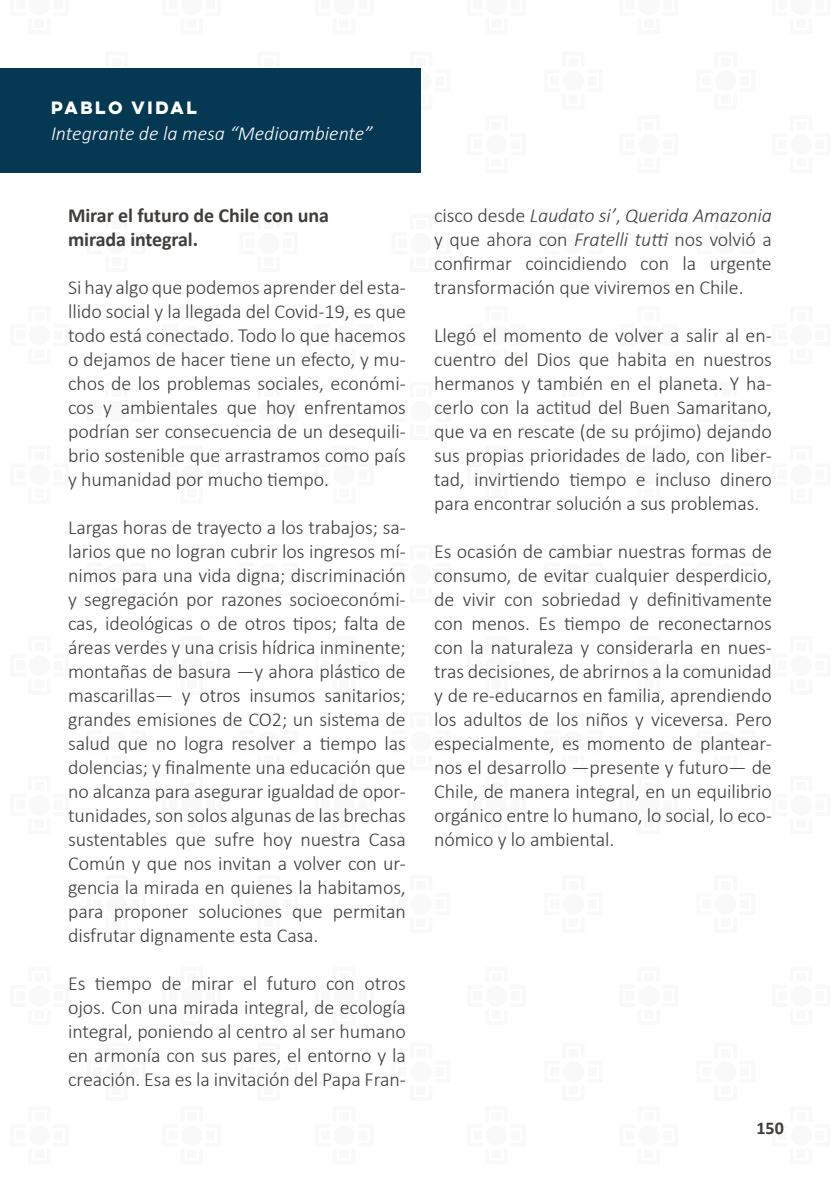
<style>
.page{position:relative;width:840px;height:1191px;background:#fff}
.page>*{position:absolute;margin:0;border:0;box-sizing:border-box;transform-origin:0 0}
.t1{font:300 20px/24px "Calibri";letter-spacing:-.005em;color:#403d3b;text-align:justify}
.t2{font:700 20px/24px "Calibri";letter-spacing:-.005em;color:#403d3b}
.t3{font:italic 300 20px "Calibri";color:#fff}
.t4{font:700 18px "Calibri";color:#403d3b}
.t5{font:700 16px "Lulo Clean W01 One";letter-spacing:-.06em;color:#fff}
.s1{font-style:italic}
</style>
<div class="page">
<div style="left:29px;top:1125px;width:21px;height:21px;background:#f9f9f9;border-radius:50%"></div>
<div style="left:181px;top:1125px;width:21px;height:21px;background:#f9f9f9;border-radius:50%"></div>
<div style="left:333px;top:1125px;width:21px;height:21px;background:#f9f9f9;border-radius:50%"></div>
<div style="left:485px;top:1125px;width:22px;height:21px;background:#f9f9f9;border-radius:50%"></div>
<div style="left:637px;top:1125px;width:22px;height:21px;background:#f9f9f9;border-radius:50%"></div>
<div style="left:790px;top:1125px;width:21px;height:21px;background:#f9f9f9;border-radius:50%"></div>
<div style="left:29px;top:985px;width:21px;height:21px;background:#f9f9f9;border-radius:50%"></div>
<div style="left:106px;top:1061px;width:21px;height:21px;background:#f9f9f9;border-radius:50%"></div>
<div style="left:181px;top:985px;width:21px;height:21px;background:#f9f9f9;border-radius:50%"></div>
<div style="left:258px;top:1061px;width:21px;height:21px;background:#f9f9f9;border-radius:50%"></div>
<div style="left:333px;top:985px;width:21px;height:21px;background:#f9f9f9;border-radius:50%"></div>
<div style="left:410px;top:1061px;width:21px;height:21px;background:#f9f9f9;border-radius:50%"></div>
<div style="left:485px;top:985px;width:22px;height:21px;background:#f9f9f9;border-radius:50%"></div>
<div style="left:562px;top:1061px;width:21px;height:21px;background:#f9f9f9;border-radius:50%"></div>
<div style="left:637px;top:985px;width:22px;height:21px;background:#f9f9f9;border-radius:50%"></div>
<div style="left:714px;top:1061px;width:22px;height:21px;background:#f9f9f9;border-radius:50%"></div>
<div style="left:790px;top:985px;width:21px;height:21px;background:#f9f9f9;border-radius:50%"></div>
<div style="left:106px;top:893px;width:21px;height:21px;background:#f9f9f9;border-radius:50%"></div>
<div style="left:258px;top:893px;width:21px;height:21px;background:#f9f9f9;border-radius:50%"></div>
<div style="left:410px;top:893px;width:21px;height:21px;background:#f9f9f9;border-radius:50%"></div>
<div style="left:562px;top:893px;width:21px;height:21px;background:#f9f9f9;border-radius:50%"></div>
<div style="left:714px;top:893px;width:22px;height:21px;background:#f9f9f9;border-radius:50%"></div>
<div style="left:29px;top:794px;width:21px;height:21px;background:#f9f9f9;border-radius:50%"></div>
<div style="left:181px;top:794px;width:21px;height:21px;background:#f9f9f9;border-radius:50%"></div>
<div style="left:333px;top:794px;width:21px;height:21px;background:#f9f9f9;border-radius:50%"></div>
<div style="left:485px;top:794px;width:22px;height:21px;background:#f9f9f9;border-radius:50%"></div>
<div style="left:637px;top:794px;width:22px;height:21px;background:#f9f9f9;border-radius:50%"></div>
<div style="left:790px;top:794px;width:21px;height:21px;background:#f9f9f9;border-radius:50%"></div>
<div style="left:29px;top:655px;width:21px;height:21px;background:#f9f9f9;border-radius:50%"></div>
<div style="left:106px;top:731px;width:21px;height:21px;background:#f9f9f9;border-radius:50%"></div>
<div style="left:181px;top:655px;width:21px;height:21px;background:#f9f9f9;border-radius:50%"></div>
<div style="left:258px;top:731px;width:21px;height:21px;background:#f9f9f9;border-radius:50%"></div>
<div style="left:333px;top:655px;width:21px;height:21px;background:#f9f9f9;border-radius:50%"></div>
<div style="left:410px;top:731px;width:21px;height:21px;background:#f9f9f9;border-radius:50%"></div>
<div style="left:485px;top:655px;width:22px;height:21px;background:#f9f9f9;border-radius:50%"></div>
<div style="left:562px;top:731px;width:21px;height:21px;background:#f9f9f9;border-radius:50%"></div>
<div style="left:637px;top:655px;width:22px;height:21px;background:#f9f9f9;border-radius:50%"></div>
<div style="left:714px;top:731px;width:22px;height:21px;background:#f9f9f9;border-radius:50%"></div>
<div style="left:790px;top:655px;width:21px;height:21px;background:#f9f9f9;border-radius:50%"></div>
<div style="left:106px;top:563px;width:21px;height:21px;background:#f9f9f9;border-radius:50%"></div>
<div style="left:258px;top:563px;width:21px;height:21px;background:#f9f9f9;border-radius:50%"></div>
<div style="left:410px;top:563px;width:21px;height:21px;background:#f9f9f9;border-radius:50%"></div>
<div style="left:562px;top:563px;width:21px;height:21px;background:#f9f9f9;border-radius:50%"></div>
<div style="left:714px;top:563px;width:22px;height:21px;background:#f9f9f9;border-radius:50%"></div>
<div style="left:29px;top:464px;width:21px;height:21px;background:#f9f9f9;border-radius:50%"></div>
<div style="left:181px;top:464px;width:21px;height:21px;background:#f9f9f9;border-radius:50%"></div>
<div style="left:333px;top:464px;width:21px;height:21px;background:#f9f9f9;border-radius:50%"></div>
<div style="left:485px;top:464px;width:22px;height:21px;background:#f9f9f9;border-radius:50%"></div>
<div style="left:637px;top:464px;width:22px;height:21px;background:#f9f9f9;border-radius:50%"></div>
<div style="left:790px;top:464px;width:21px;height:21px;background:#f9f9f9;border-radius:50%"></div>
<div style="left:29px;top:325px;width:21px;height:21px;background:#f9f9f9;border-radius:50%"></div>
<div style="left:106px;top:401px;width:21px;height:21px;background:#f9f9f9;border-radius:50%"></div>
<div style="left:181px;top:325px;width:21px;height:21px;background:#f9f9f9;border-radius:50%"></div>
<div style="left:258px;top:401px;width:21px;height:21px;background:#f9f9f9;border-radius:50%"></div>
<div style="left:333px;top:325px;width:21px;height:21px;background:#f9f9f9;border-radius:50%"></div>
<div style="left:410px;top:401px;width:21px;height:21px;background:#f9f9f9;border-radius:50%"></div>
<div style="left:485px;top:325px;width:22px;height:21px;background:#f9f9f9;border-radius:50%"></div>
<div style="left:562px;top:401px;width:21px;height:21px;background:#f9f9f9;border-radius:50%"></div>
<div style="left:637px;top:325px;width:22px;height:21px;background:#f9f9f9;border-radius:50%"></div>
<div style="left:714px;top:401px;width:22px;height:21px;background:#f9f9f9;border-radius:50%"></div>
<div style="left:790px;top:325px;width:21px;height:21px;background:#f9f9f9;border-radius:50%"></div>
<div style="left:106px;top:233px;width:21px;height:21px;background:#f9f9f9;border-radius:50%"></div>
<div style="left:258px;top:233px;width:21px;height:21px;background:#f9f9f9;border-radius:50%"></div>
<div style="left:410px;top:233px;width:21px;height:21px;background:#f9f9f9;border-radius:50%"></div>
<div style="left:562px;top:233px;width:21px;height:21px;background:#f9f9f9;border-radius:50%"></div>
<div style="left:714px;top:233px;width:22px;height:21px;background:#f9f9f9;border-radius:50%"></div>
<div style="left:485px;top:134px;width:22px;height:21px;background:#f9f9f9;border-radius:50%"></div>
<div style="left:637px;top:134px;width:22px;height:21px;background:#f9f9f9;border-radius:50%"></div>
<div style="left:790px;top:134px;width:21px;height:21px;background:#f9f9f9;border-radius:50%"></div>
<svg style="left:420px;top:68px;width:1px;height:42px"></svg>
<svg style="left:410px;top:70px;width:21px;height:21px"></svg>
<div style="left:562px;top:70px;width:21px;height:21px;background:#f9f9f9;border-radius:50%"></div>
<div style="left:714px;top:70px;width:22px;height:21px;background:#f9f9f9;border-radius:50%"></div>
<div style="left:0;top:68px;width:420px;height:105px;background:#053852"></div>
<p class="t5" style="left:51px;top:96px;width:151px">PABLO VIDAL</p>
<p class="t3" style="left:51px;top:121px;width:323px">Integrante de la mesa “Medioambiente”</p>
<p class="t2" style="left:68px;top:203px;width:262px">Mirar el futuro de Chile con una mirada integral.</p>
<p class="t1" style="left:68px;top:275px;width:339px">Si hay algo que podemos aprender del esta&shy;llido social y la llegada del Covid-19, es que todo está conectado. Todo lo que hacemos o dejamos de hacer tiene un efecto, y mu&shy;chos de los problemas sociales, económi&shy;cos y ambientales que hoy enfrentamos podrían ser consecuencia de un desequili&shy;brio sostenible que arrastramos como país y humanidad por mucho tiempo.</p>
<p class="t1" style="left:68px;top:515px;width:339px">Largas horas de trayecto a los trabajos; sa&shy;larios que no logran cubrir los ingresos mí&shy;nimos para una vida digna; discriminación y segregación por razones socioeconómi&shy;cas, ideológicas o de otros tipos; falta de áreas verdes y una crisis hídrica inminente; montañas de basura —y ahora plástico de mascarillas— y otros insumos sanitarios; grandes emisiones de CO2; un sistema de salud que no logra resolver a tiempo las dolencias; y finalmente una educación que no alcanza para asegurar igualdad de opor&shy;tunidades, son solos algunas de las brechas sustentables que sufre hoy nuestra Casa Común y que nos invitan a volver con ur&shy;gencia la mirada en quienes la habitamos, para proponer soluciones que permitan disfrutar dignamente esta Casa.</p>
<p class="t1" style="left:68px;top:971px;width:339px">Es tiempo de mirar el futuro con otros ojos. Con una mirada integral, de ecología integral, poniendo al centro al ser humano en armonía con sus pares, el entorno y la creación. Esa es la invitación del Papa Fran-</p>
<p class="t1" style="left:434px;top:203px;width:339px">cisco desde <span class="s1">Laudato si’</span>, <span class="s1">Querida Amazonia </span>y que ahora con <span class="s1">Fratelli tutti</span> nos volvió a confirmar coincidiendo con la urgente transformación que viviremos en Chile.</p>
<p class="t1" style="left:434px;top:323px;width:339px">Llegó el momento de volver a salir al en&shy;cuentro del Dios que habita en nuestros hermanos y también en el planeta. Y ha&shy;cerlo con la actitud del Buen Samaritano, que va en rescate (de su prójimo) dejando sus propias prioridades de lado, con liber&shy;tad, invirtiendo tiempo e incluso dinero para encontrar solución a sus problemas.</p>
<p class="t1" style="left:434px;top:539px;width:339px">Es ocasión de cambiar nuestras formas de consumo, de evitar cualquier desperdicio, de vivir con sobriedad y definitivamente con menos. Es tiempo de reconectarnos con la naturaleza y considerarla en nues&shy;tras decisiones, de abrirnos a la comunidad y de re-educarnos en familia, aprendiendo los adultos de los niños y viceversa. Pero especialmente, es momento de plantear&shy;nos el desarrollo —presente y futuro— de Chile, de manera integral, en un equilibrio orgánico entre lo humano, lo social, lo eco&shy;nómico y lo ambiental.</p>
<p class="t4" style="left:756px;top:1116px;width:29px">150</p>
</div>
